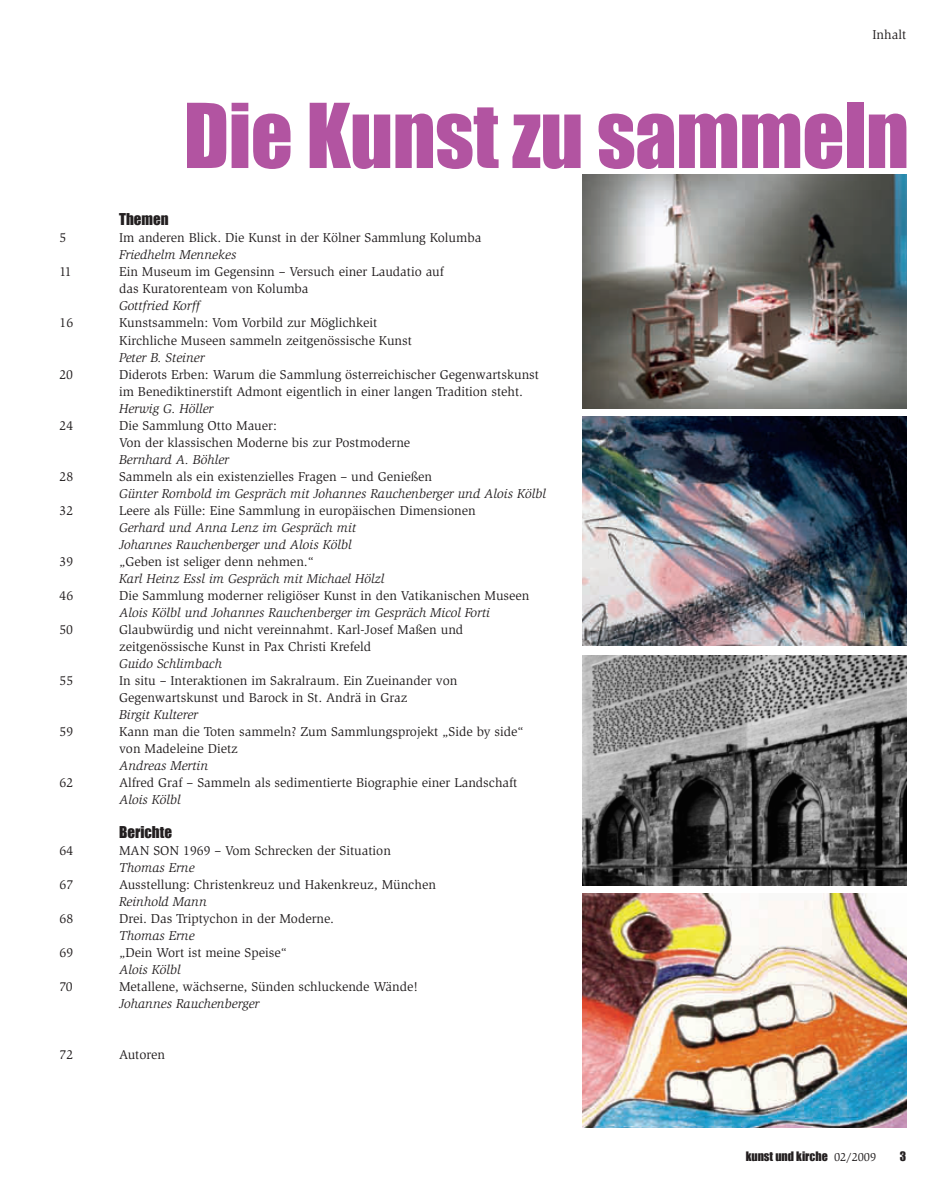
<style>
.page{position:relative;width:936px;height:1191px;background:#fff}
.page>*{position:absolute;margin:0;border:0;box-sizing:border-box;transform-origin:0 0}
.t1{font:82.5px "Impact";letter-spacing:-.005em;color:#b254a1}
.t2{font:15px "Impact";color:#231f20}
.t3{font:13.2px/17px "Slimbach Std";color:#231f20}
.t4{font:italic 13.2px/17px "Slimbach";color:#231f20}
.t5{font:12px "Impact";color:#231f20}
.s1{font-family:"Slimbach Std"}
</style>
<div class="page">
<img style="left:583px;top:893px;width:323px;height:234px">
<img style="left:583px;top:416px;width:323px;height:230px">
<img style="left:583px;top:656px;width:323px;height:229px">
<img style="left:583px;top:174px;width:323px;height:234px">
<p class="t3" style="left:872px;top:26px;width:35px">Inhalt</p>
<p class="t2" style="left:119px;top:208px;width:51px">Themen</p>
<h1 class="t1" style="left:184px;top:72px;width:727px">Die Kunst zu sammeln</h1>
<p class="t3" style="left:60px;top:230px;width:8px">5</p>
<p class="t3" style="left:119px;top:230px;width:364px">Im anderen Blick. Die Kunst in der Kölner Sammlung Kolumba</p>
<p class="t4" style="left:119px;top:247px;width:119px">Friedhelm Mennekes</p>
<p class="t3" style="left:60px;top:264px;width:13px">11</p>
<p class="t3" style="left:119px;top:264px;width:326px">Ein Museum im Gegensinn – Versuch einer Laudatio auf das Kuratorenteam von Kolumba</p>
<p class="t4" style="left:119px;top:298px;width:82px">Gottfried Korff</p>
<p class="t3" style="left:60px;top:315px;width:15px">16</p>
<p class="t3" style="left:119px;top:315px;width:294px">Kunstsammeln: Vom Vorbild zur Möglichkeit<br>Kirchliche Museen sammeln zeitgenössische Kunst</p>
<p class="t4" style="left:119px;top:349px;width:87px">Peter B. Steiner</p>
<p class="t3" style="left:60px;top:366px;width:15px">20</p>
<p class="t3" style="left:119px;top:366px;width:421px">Diderots Erben: Warum die Sammlung österreichischer Gegenwartskunst im Benediktinerstift Admont eigentlich in einer langen Tradition steht.</p>
<p class="t4" style="left:119px;top:400px;width:96px">Herwig G. Höller</p>
<p class="t3" style="left:60px;top:417px;width:15px">24</p>
<p class="t3" style="left:119px;top:417px;width:292px">Die Sammlung Otto Mauer:<br>Von der klassischen Moderne bis zur Postmoderne</p>
<p class="t4" style="left:119px;top:451px;width:111px">Bernhard A. Böhler</p>
<p class="t3" style="left:60px;top:468px;width:15px">28</p>
<p class="t3" style="left:119px;top:468px;width:314px">Sammeln als ein existenzielles Fragen – und Genießen</p>
<p class="t4" style="left:119px;top:485px;width:428px">Günter Rombold im Gespräch mit Johannes Rauchenberger und Alois Kölbl</p>
<p class="t3" style="left:60px;top:502px;width:15px">32</p>
<p class="t3" style="left:119px;top:502px;width:358px">Leere als Fülle: Eine Sammlung in europäischen Dimensionen</p>
<p class="t4" style="left:119px;top:519px;width:238px">Gerhard und Anna Lenz im Gespräch mit<br>Johannes Rauchenberger und Alois Kölbl</p>
<p class="t3" style="left:60px;top:553px;width:15px">39</p>
<p class="t3" style="left:119px;top:553px;width:196px">„Geben ist seliger denn nehmen.“</p>
<p class="t4" style="left:119px;top:570px;width:267px">Karl Heinz Essl im Gespräch mit Michael Hölzl</p>
<p class="t3" style="left:60px;top:587px;width:15px">46</p>
<p class="t3" style="left:119px;top:587px;width:412px">Die Sammlung moderner religiöser Kunst in den Vatikanischen Museen</p>
<p class="t4" style="left:119px;top:604px;width:372px">Alois Kölbl und Johannes Rauchenberger im Gespräch Micol Forti</p>
<p class="t3" style="left:60px;top:621px;width:15px">50</p>
<p class="t3" style="left:119px;top:621px;width:345px">Glaubwürdig und nicht vereinnahmt. Karl-Josef Maßen und zeitgenössische Kunst in Pax Christi Krefeld</p>
<p class="t4" style="left:119px;top:655px;width:104px">Guido Schlimbach</p>
<p class="t3" style="left:60px;top:672px;width:15px">55</p>
<p class="t3" style="left:119px;top:672px;width:340px">In situ – Interaktionen im Sakralraum. Ein Zueinander von<br>Gegenwartskunst und Barock in St. Andrä in Graz</p>
<p class="t4" style="left:119px;top:706px;width:80px">Birgit Kulterer</p>
<p class="t3" style="left:60px;top:723px;width:15px">59</p>
<p class="t3" style="left:119px;top:723px;width:406px">Kann man die Toten sammeln? Zum Sammlungsprojekt „Side by side“ von Madeleine Dietz</p>
<p class="t4" style="left:119px;top:757px;width:91px">Andreas Mertin</p>
<p class="t3" style="left:60px;top:774px;width:15px">62</p>
<p class="t3" style="left:119px;top:774px;width:400px">Alfred Graf – Sammeln als sedimentierte Biographie einer Landschaft</p>
<p class="t4" style="left:119px;top:791px;width:63px">Alois Kölbl</p>
<p class="t2" style="left:119px;top:820px;width:54px">Berichte</p>
<p class="t3" style="left:60px;top:842px;width:15px">64</p>
<p class="t3" style="left:119px;top:842px;width:273px">MAN SON 1969 – Vom Schrecken der Situation</p>
<p class="t4" style="left:119px;top:859px;width:77px">Thomas Erne</p>
<p class="t3" style="left:60px;top:876px;width:15px">67</p>
<p class="t3" style="left:119px;top:876px;width:318px">Ausstellung: Christenkreuz und Hakenkreuz, München</p>
<p class="t4" style="left:119px;top:893px;width:89px">Reinhold Mann</p>
<p class="t3" style="left:60px;top:910px;width:15px">68</p>
<p class="t3" style="left:119px;top:910px;width:216px">Drei. Das Triptychon in der Moderne.</p>
<p class="t4" style="left:119px;top:927px;width:77px">Thomas Erne</p>
<p class="t3" style="left:60px;top:944px;width:15px">69</p>
<p class="t3" style="left:119px;top:944px;width:169px">„Dein Wort ist meine Speise“</p>
<p class="t4" style="left:119px;top:961px;width:63px">Alois Kölbl</p>
<p class="t3" style="left:60px;top:978px;width:15px">70</p>
<p class="t3" style="left:119px;top:978px;width:300px">Metallene, wächserne, Sünden schluckende Wände!</p>
<p class="t4" style="left:119px;top:995px;width:142px">Johannes Rauchenberger</p>
<p class="t3" style="left:60px;top:1046px;width:15px">72</p>
<p class="t3" style="left:119px;top:1046px;width:47px">Autoren</p>
<p class="t5" style="left:745px;top:1147px;width:132px">kunst und kirche <span class="s1">02/2009</span></p>
<p class="t5" style="left:899px;top:1147px;width:8px">3</p>
</div>
